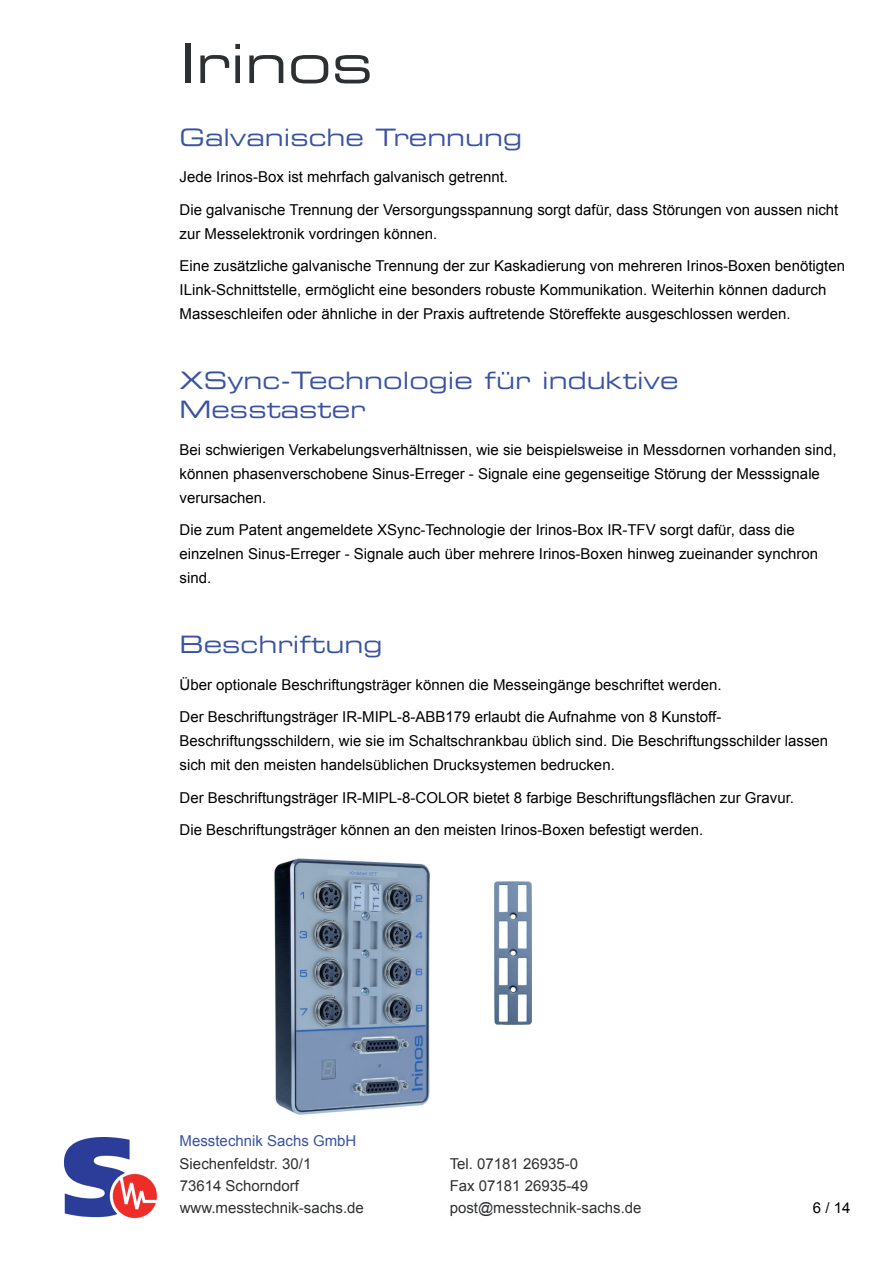
<style>
.page{position:relative;width:893px;height:1263px;background:#fff}
.page>*{position:absolute;margin:0;border:0;box-sizing:border-box;transform-origin:0 0}
.t1{font:54px "Eurostile LT Std Ex 2";color:#2d3032}
.t2{font:24px/28.8px "Eurostile LT Std Ex 2";color:#3952a3}
.t3{font:15px/24px "Arial";color:#000}
.t4{font:15px "Arial";color:#2e3031}
.t5{font:15px "Arial";color:#3952a3}
</style>
<div class="page">
<img style="left:65px;top:1137px;width:93px;height:82px">
<img style="left:274px;top:858px;width:155px;height:256px">
<img style="left:495px;top:882px;width:36px;height:142px">
<h1 class="t1" style="left:180px;top:27px;width:195px">Irinos</h1>
<h2 class="t2" style="left:180px;top:122px;width:344px">Galvanische Trennung</h2>
<p class="t3" style="left:180px;top:161px;width:660px;line-height:32.5px">Jede Irinos-Box ist mehrfach galvanisch getrennt.<br>Die galvanische Trennung der Versorgungsspannung sorgt dafür, dass Störungen von aussen nicht</p>
<p class="t3" style="left:180px;top:217px;width:667px;line-height:32.5px">zur Messelektronik vordringen können.<br>Eine zusätzliche galvanische Trennung der zur Kaskadierung von mehreren Irinos-Boxen benötigten</p>
<p class="t3" style="left:180px;top:278px;width:648px">ILink-Schnittstelle, ermöglicht eine besonders robuste Kommunikation. Weiterhin können dadurch<br>Masseschleifen oder ähnliche in der Praxis auftretende Störeffekte ausgeschlossen werden.</p>
<h2 class="t2" style="left:180px;top:366px;width:500px">XSync-Technologie für induktive<br>Messtaster</h2>
<p class="t3" style="left:180px;top:438px;width:658px">Bei schwierigen Verkabelungsverhältnissen, wie sie beispielsweise in Messdornen vorhanden sind, können phasenverschobene Sinus-Erreger - Signale eine gegenseitige Störung der Messsignale verursachen.</p>
<p class="t3" style="left:180px;top:518px;width:640px">Die zum Patent angemeldete XSync-Technologie der Irinos-Box IR-TFV sorgt dafür, dass die einzelnen Sinus-Erreger - Signale auch über mehrere Irinos-Boxen hinweg zueinander synchron sind.</p>
<h2 class="t2" style="left:180px;top:629px;width:204px">Beschriftung</h2>
<p class="t3" style="left:180px;top:668px;width:543px;line-height:32.5px">Über optionale Beschriftungsträger können die Messeingänge beschriftet werden.<br>Der Beschriftungsträger IR-MIPL-8-ABB179 erlaubt die Aufnahme von 8 Kunstoff-</p>
<p class="t3" style="left:180px;top:729px;width:650px">Beschriftungsschildern, wie sie im Schaltschrankbau üblich sind. Die Beschriftungsschilder lassen sich mit den meisten handelsüblichen Drucksystemen bedrucken.</p>
<p class="t3" style="left:180px;top:781px;width:616px;line-height:32.5px">Der Beschriftungsträger IR-MIPL-8-COLOR bietet 8 farbige Beschriftungsflächen zur Gravur.<br>Die Beschriftungsträger können an den meisten Irinos-Boxen befestigt werden.</p>
<p class="t5" style="left:180px;top:1131px;width:178px">Messtechnik Sachs GmbH</p>
<p class="t4" style="left:180px;top:1153px;width:133px">Siechenfeldstr. 30/1</p>
<p class="t4" style="left:450px;top:1153px;width:130px">Tel. 07181 26935-0</p>
<p class="t4" style="left:180px;top:1176px;width:121px">73614 Schorndorf</p>
<p class="t4" style="left:450px;top:1176px;width:140px">Fax 07181 26935-49</p>
<p class="t4" style="left:180px;top:1198px;width:186px">www.messtechnik-sachs.de</p>
<p class="t4" style="left:450px;top:1198px;width:193px">post@messtechnik-sachs.de</p>
<p class="t3" style="left:813px;top:1196px;width:39px">6 / 14</p>
</div>
